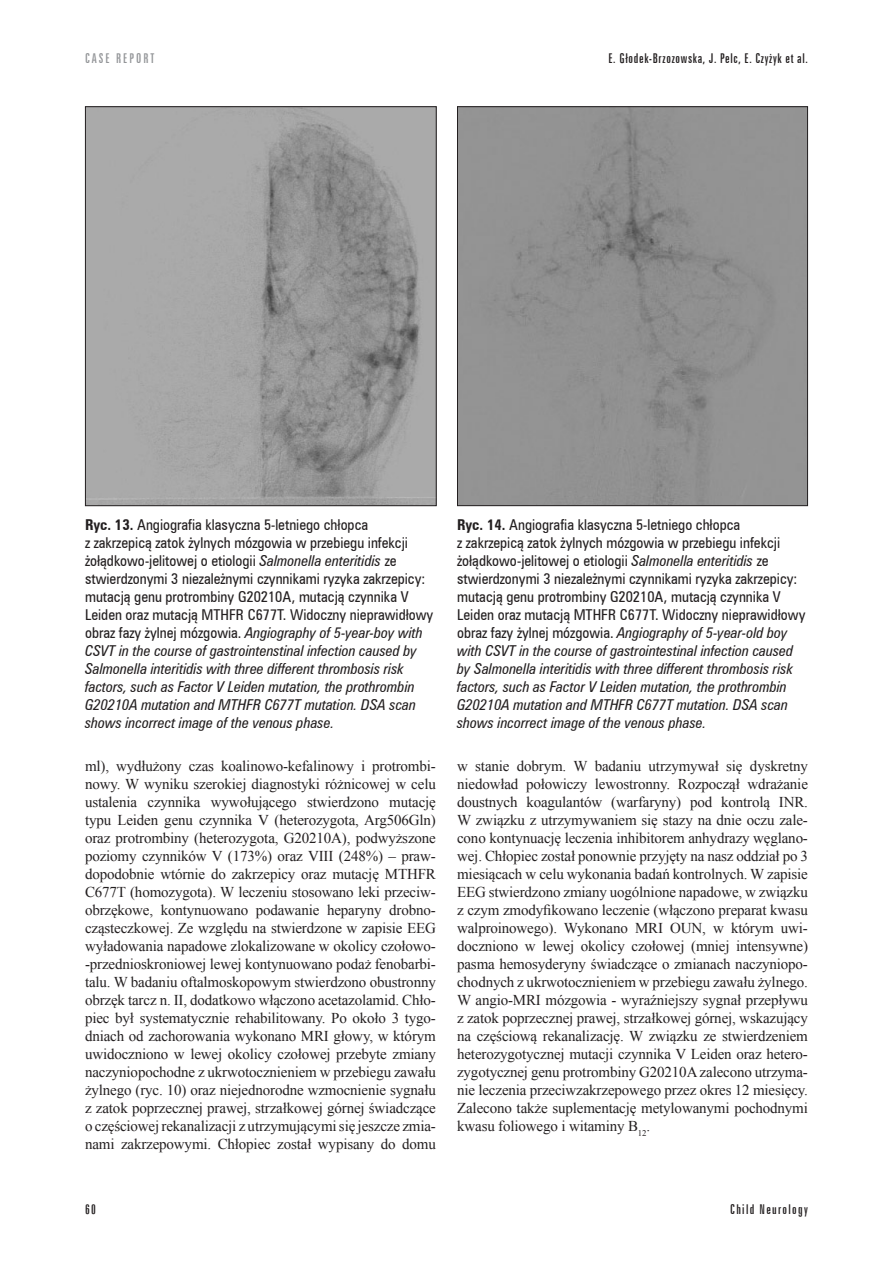
<style>
.page{position:relative;width:893px;height:1263px;background:#fff}
.page>*{position:absolute;margin:0;border:0;box-sizing:border-box;transform-origin:0 0}
.tekst_1{font:15px/18px "Times New Roman";letter-spacing:-.01em;color:#231f20;text-align:justify}
.tabela-podpis{font:condensed 15px/18px "Zurich L2";color:#231f20}
.t1{font:extra-condensed 13.5px "Zurich L2";letter-spacing:.05em;color:#231f20}
.t2{font:extra-condensed 13.5px "Zurich L2";letter-spacing:.1em;color:#231f20}
.t3{font:extra-condensed 13.5px "Zurich L2";letter-spacing:.15em;color:#939598}
.s1{font-weight:700}
.s2{font-style:italic}
</style>
<div class="page">
<img style="left:459px;top:108px;width:347px;height:396px">
<div style="left:457px;top:106px;width:351px;height:400px;border:1px solid #231f20"></div>
<img style="left:87px;top:108px;width:348px;height:396px">
<div style="left:85px;top:106px;width:352px;height:400px;border:1px solid #231f20"></div>
<p class="t3" style="left:85px;top:51px;width:71px">CASE REPORT</p>
<p class="t1" style="left:608px;top:51px;width:201px">E. Głodek-Brzozowska, J. Pelc, E. Czyżyk et al.</p>
<p class="tabela-podpis" style="left:85px;top:515px;width:350px"><span class="s1">Ryc. 13.</span> Angiografia klasyczna 5-letniego chłopca<br>z zakrzepicą zatok żylnych mózgowia w przebiegu infekcji żołądkowo-jelitowej o etiologii <span class="s2">Salmonella enteritidis</span> ze stwierdzonymi 3 niezależnymi czynnikami ryzyka zakrzepicy: mutacją genu protrombiny G20210A, mutacją czynnika V Leiden oraz mutacją MTHFR C677T. Widoczny nieprawidłowy obraz fazy żylnej mózgowia. <span class="s2">Angiography of 5-year-boy with CSVT in the course of gastrointenstinal infection caused by Salmonella interitidis with three different thrombosis risk factors, such as Factor V Leiden mutation, the prothrombin G20210A mutation and MTHFR C677T mutation. DSA scan shows incorrect image of the venous phase.</span></p>
<p class="tabela-podpis" style="left:457px;top:515px;width:350px"><span class="s1">Ryc. 14.</span> Angiografia klasyczna 5-letniego chłopca<br>z zakrzepicą zatok żylnych mózgowia w przebiegu infekcji żołądkowo-jelitowej o etiologii <span class="s2">Salmonella enteritidis</span> ze stwierdzonymi 3 niezależnymi czynnikami ryzyka zakrzepicy: mutacją genu protrombiny G20210A, mutacją czynnika V Leiden oraz mutacją MTHFR C677T. Widoczny nieprawidłowy obraz fazy żylnej mózgowia. <span class="s2">Angiography of 5-year-old boy with CSVT in the course of gastrointestinal infection caused by Salmonella interitidis with three different thrombosis risk factors, such as Factor V Leiden mutation, the prothrombin G20210A mutation and MTHFR C677T mutation. DSA scan shows incorrect image of the venous phase.</span></p>
<p class="tekst_1" style="left:457px;top:757px;width:352px">w stanie dobrym. W badaniu utrzymywał się dyskretny niedowład połowiczy lewostronny. Rozpoczął wdrażanie doustnych koagulantów (warfaryny) pod kontrolą INR.<br>W związku z utrzymywaniem się stazy na dnie oczu zale&shy;cono kontynuację leczenia inhibitorem anhydrazy węglano&shy;wej. Chłopiec został ponownie przyjęty na nasz oddział po 3 miesiącach w celu wykonania badań kontrolnych. W zapisie EEG stwierdzono zmiany uogólnione napadowe, w związku z czym zmodyfikowano leczenie (włączono preparat kwasu walproinowego). Wykonano MRI OUN, w którym uwi&shy;doczniono w lewej okolicy czołowej (mniej intensywne) pasma hemosyderyny świadczące o zmianach naczyniopo&shy;chodnych z ukrwotocznieniem w przebiegu zawału żylnego.<br>W angio-MRI mózgowia - wyraźniejszy sygnał przepływu z zatok poprzecznej prawej, strzałkowej górnej, wskazujący na częściową rekanalizację. W związku ze stwierdzeniem heterozygotycznej mutacji czynnika V Leiden oraz hetero&shy;zygotycznej genu protrombiny G20210A zalecono utrzyma&shy;nie leczenia przeciwzakrzepowego przez okres 12 miesięcy.<br>Zalecono także suplementację metylowanymi pochodnymi kwasu foliowego i witaminy B<sub>12</sub>.</p>
<p class="tekst_1" style="left:85px;top:757px;width:352px">ml), wydłużony czas koalinowo-kefalinowy i protrombi&shy;nowy. W wyniku szerokiej diagnostyki różnicowej w celu ustalenia czynnika wywołującego stwierdzono mutację typu Leiden genu czynnika V (heterozygota, Arg506Gln) oraz protrombiny (heterozygota, G20210A), podwyższone poziomy czynników V (173%) oraz VIII (248%) – praw&shy;dopodobnie wtórnie do zakrzepicy oraz mutację MTHFR C677T (homozygota). W leczeniu stosowano leki przeciw&shy;obrzękowe, kontynuowano podawanie heparyny drobno&shy;cząsteczkowej. Ze względu na stwierdzone w zapisie EEG wyładowania napadowe zlokalizowane w okolicy czołowo--przednioskroniowej lewej kontynuowano podaż fenobarbi&shy;talu. W badaniu oftalmoskopowym stwierdzono obustronny obrzęk tarcz n. II, dodatkowo włączono acetazolamid. Chło&shy;piec był systematycznie rehabilitowany. Po około 3 tygo&shy;dniach od zachorowania wykonano MRI głowy, w którym uwidoczniono w lewej okolicy czołowej przebyte zmiany naczyniopochodne z ukrwotocznieniem w przebiegu zawału żylnego (ryc. 10) oraz niejednorodne wzmocnienie sygnału z zatok poprzecznej prawej, strzałkowej górnej świadczące o częściowej rekanalizacji z utrzymującymi się jeszcze zmia&shy;nami zakrzepowymi. Chłopiec został wypisany do domu</p>
<p class="t1" style="left:85px;top:1201px;width:12px">60</p>
<p class="t2" style="left:730px;top:1201px;width:79px">Child Neurology</p>
</div>
